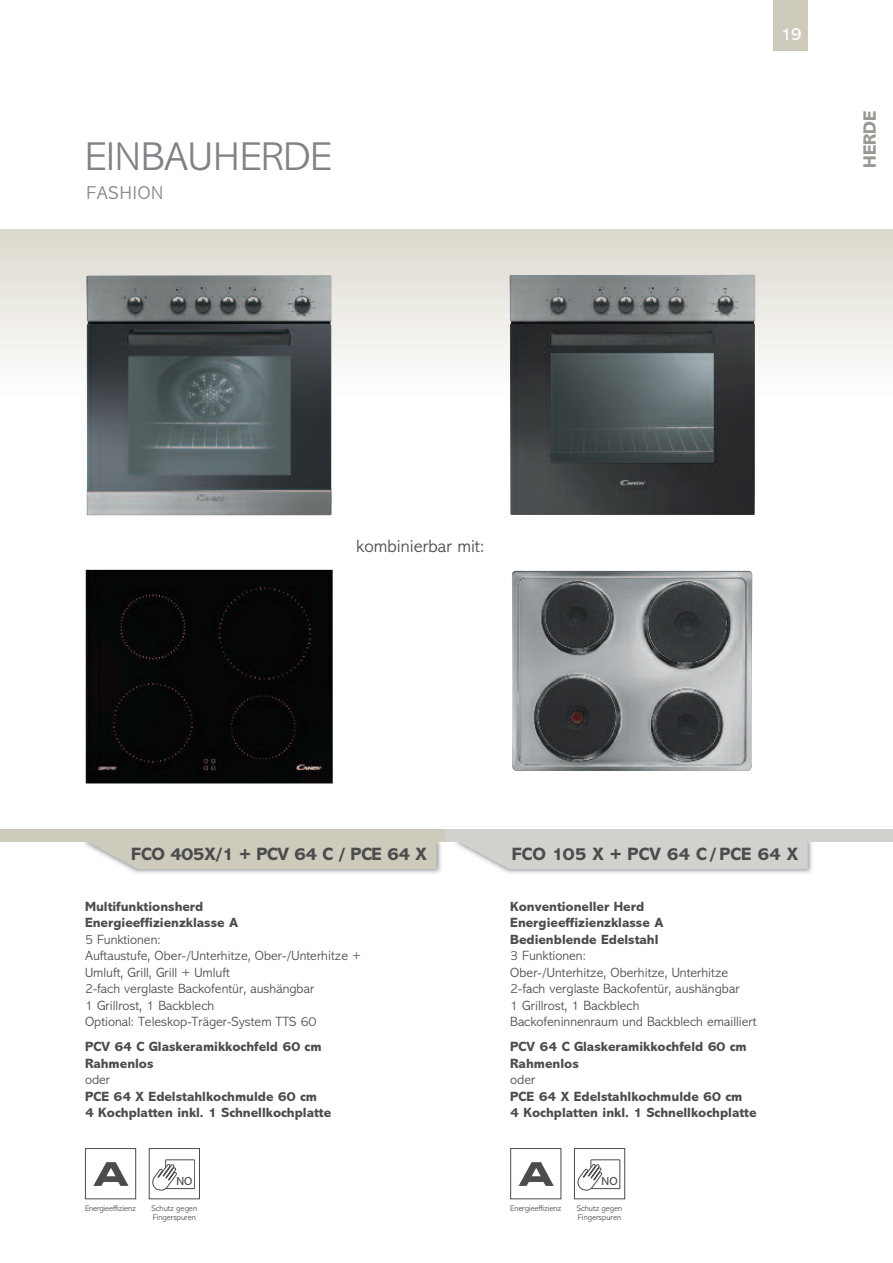
<style>
.page{position:relative;width:893px;height:1263px;background:#fff}
.page>*{position:absolute;margin:0;border:0;box-sizing:border-box;transform-origin:0 0}
.t1{font:300 40.5px "M Abadi";color:#808285}
.t2{font:300 18.75px "M Abadi";letter-spacing:.04em;color:#808285}
.t3{font:800 18px "M Abadi";letter-spacing:-.02em;color:#4b4c4d}
.t4{font:800 18px "M Abadi";color:#4b4c4d}
.t5{font:300 18px "M Abadi";color:#4b4c4d}
.t6{font:800 18px "M Abadi";color:#9a9893}
.t7{font:18px "M Abadi";color:#fff}
.t8{font:300 13.5px/16.5px "M Abadi";color:#4b4c4d}
.t9{font:800 13.5px/16.5px "M Abadi";color:#4b4c4d}
.t10{font:11.7px "M Abadi";color:#4b4c4d}
.t11{font:300 8.25px/9px "M Abadi";letter-spacing:-.01em;color:#4b4c4d}
</style>
<div class="page">
<div style="left:774px;top:0;width:34px;height:51px;background:#cecabc"></div>
<img style="left:449px;top:841px;width:368px;height:33px">
<svg style="left:456px;top:841px;width:352px;height:28px"></svg>
<img style="left:78px;top:841px;width:368px;height:33px">
<svg style="left:85px;top:841px;width:351px;height:28px"></svg>
<div style="left:0;top:829px;width:446px;height:12px;background:#cecabc"></div>
<div style="left:446px;top:829px;width:447px;height:12px;background:#d2d1ce"></div>
<img style="left:86px;top:275px;width:246px;height:240px">
<img style="left:509px;top:274px;width:246px;height:241px">
<img style="left:86px;top:570px;width:247px;height:213px">
<img style="left:512px;top:571px;width:240px;height:200px">
<svg style="left:93px;top:1162px;width:36px;height:24px"></svg>
<div style="left:85px;top:1148px;width:51px;height:51px;border:1px solid #4b4c4d"></div>
<div style="left:165px;top:1159px;width:30px;height:30px;border:1px solid #4b4c4d"></div>
<svg style="left:152px;top:1163px;width:25px;height:27px"></svg>
<div style="left:149px;top:1148px;width:51px;height:51px;border:1px solid #4b4c4d"></div>
<svg style="left:519px;top:1162px;width:35px;height:24px"></svg>
<div style="left:510px;top:1148px;width:51px;height:51px;border:1px solid #4b4c4d"></div>
<div style="left:591px;top:1159px;width:29px;height:30px;border:1px solid #4b4c4d"></div>
<svg style="left:578px;top:1163px;width:24px;height:27px"></svg>
<div style="left:574px;top:1148px;width:51px;height:51px;border:1px solid #4b4c4d"></div>
<h1 class="t1" style="left:85px;top:142px;width:248px">EINBAUHERDE</h1>
<h2 class="t2" style="left:87px;top:186px;width:78px">FASHION</h2>
<h3 class="t7" style="left:781px;top:28px;width:22px">19</h3>
<h3 class="t6" style="left:864px;top:168px;width:58px;rotate:-90deg">HERDE</h3>
<h3 class="t5" style="left:356px;top:540px;width:129px">kombinierbar mit:</h3>
<h3 class="t3" style="left:131px;top:848px;width:297px">FCO 405X/1 + PCV 64 C / PCE 64 X</h3>
<h3 class="t4" style="left:512px;top:848px;width:288px">FCO 105 X + PCV 64 C/PCE 64 X</h3>
<p class="t9" style="left:85px;top:899px;width:155px">Multifunktionsherd<br>Energieeffizienzklasse A</p>
<p class="t8" style="left:85px;top:933px;width:278px">5 Funktionen:<br>Auftaustufe, Ober-/Unterhitze, Ober-/Unterhitze + Umluft, Grill, Grill + Umluft<br>2-fach verglaste Backofentür, aushängbar<br>1 Grillrost, 1 Backblech<br>Optional: Teleskop-Träger-System TTS 60</p>
<p class="t9" style="left:85px;top:1040px;width:238px">PCV 64 C Glaskeramikkochfeld 60 cm<br>Rahmenlos</p>
<p class="t8" style="left:85px;top:1073px;width:27px">oder</p>
<p class="t9" style="left:85px;top:1089px;width:248px">PCE 64 X Edelstahlkochmulde 60 cm<br>4 Kochplatten inkl. 1 Schnellkochplatte</p>
<p class="t9" style="left:510px;top:899px;width:155px">Konventioneller Herd<br>Energieeffizienzklasse A<br>Bedienblende Edelstahl</p>
<p class="t8" style="left:510px;top:949px;width:248px">3 Funktionen:<br>Ober-/Unterhitze, Oberhitze, Unterhitze 2-fach verglaste Backofentür, aushängbar<br>1 Grillrost, 1 Backblech<br>Backofeninnenraum und Backblech emailliert</p>
<p class="t9" style="left:510px;top:1040px;width:238px">PCV 64 C Glaskeramikkochfeld 60 cm<br>Rahmenlos</p>
<p class="t8" style="left:510px;top:1073px;width:27px">oder</p>
<p class="t9" style="left:510px;top:1089px;width:248px">PCE 64 X Edelstahlkochmulde 60 cm<br>4 Kochplatten inkl. 1 Schnellkochplatte</p>
<p class="t10" style="left:176px;top:1177px;width:18px">NO</p>
<p class="t10" style="left:602px;top:1177px;width:18px">NO</p>
<p class="t11" style="left:85px;top:1205px;width:52px">Energieeffizienz</p>
<p class="t11" style="left:152px;top:1205px;width:47px">Schutz gegen<br>Fingerspuren</p>
<p class="t11" style="left:510px;top:1205px;width:52px">Energieeffizienz</p>
<p class="t11" style="left:577px;top:1205px;width:47px">Schutz gegen<br>Fingerspuren</p>
</div>
